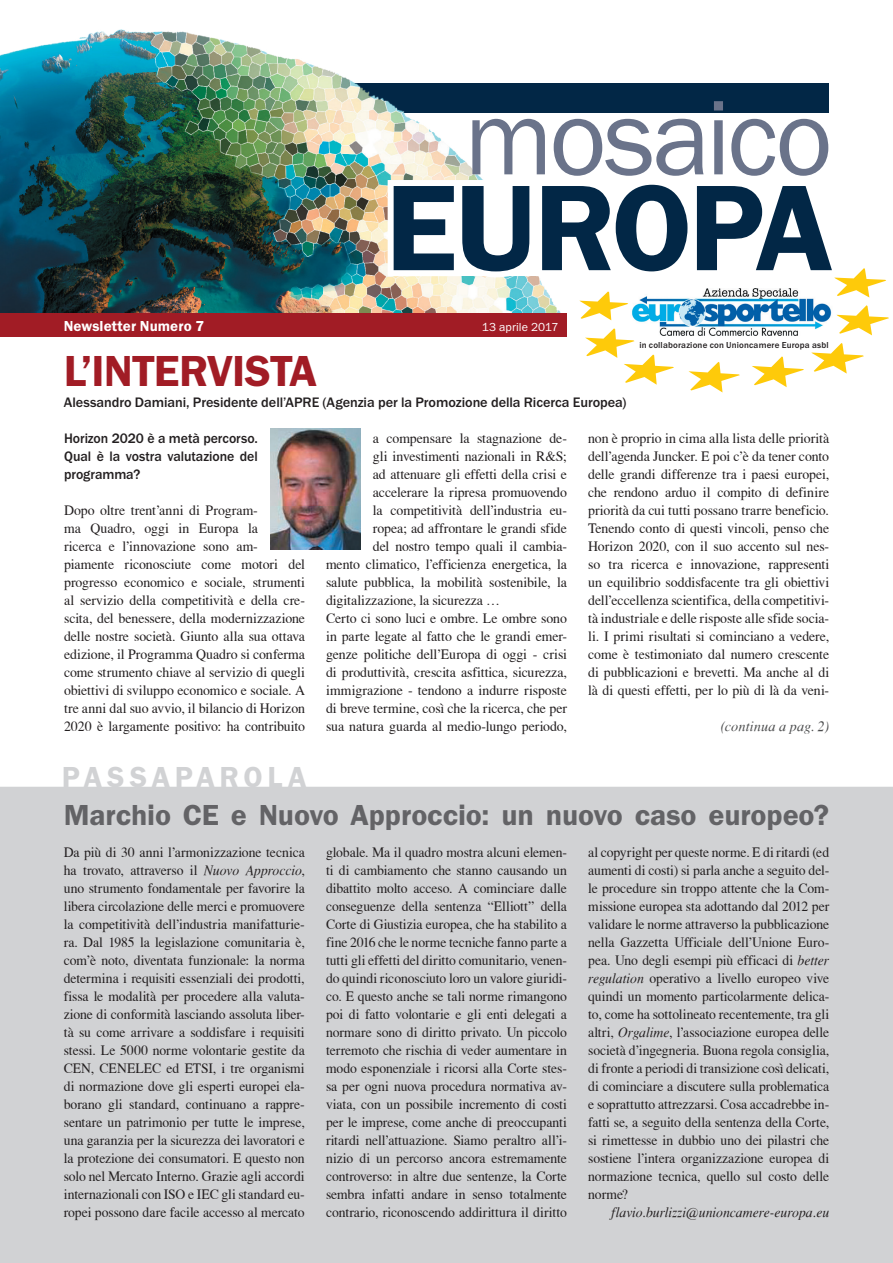
<style>
.page{position:relative;width:893px;height:1263px;background:#fff}
.page>*{position:absolute;margin:0;border:0;box-sizing:border-box;transform-origin:0 0}
.t1{font:600 126.15px "Franklin Gothic Itc T";letter-spacing:-.025em;color:#022746}
.t2{font:109.65px "Franklin Gothic Itc T";letter-spacing:-.03em;color:#6a738a}
.t3{font:600 45px "Franklin Gothic Itc T";letter-spacing:-.015em;color:#a11c25}
.t4{font:600 30px "Franklin Gothic Itc T";letter-spacing:-.005em;color:#636366}
.t5{font:600 30px "Franklin Gothic Itc T";letter-spacing:.16em;color:#d1d2d4}
.t6{font:600 15px "Franklin Gothic Itc T";letter-spacing:.005em;color:#fff}
.t7{font:14.25px/18px "T Acc LAD";letter-spacing:-.005em;color:#231f20;text-align:justify;scale:.96 1}
.t8{font:14.25px/18px "T Acc LAD";letter-spacing:-.005em;color:#231f20}
.t9{font:500 14.25px/18px "Franklin Gothic Itc T";letter-spacing:-.005em;color:#231f20;text-align:justify}
.t10{font:14.25px "T Acc LAD Italic";letter-spacing:-.005em;color:#231f20;scale:.96 1}
.t11{font:14.25px "T Acc LAD Italic";letter-spacing:.01em;color:#4b4c4d}
.t12{font:12px "Franklin Gothic Itc T";color:#fff}
.t13{font:500 9px "Franklin Gothic Itc T";letter-spacing:.02em;color:#231f20}
.s1{font-family:"T Acc LAD Italic"}
</style>
<div class="page">
<div style="left:64px;top:83px;width:765px;height:29px;background:#022746"></div>
<img style="left:0;top:30px;width:561px;height:283px">
<div style="left:0;top:313px;width:567px;height:23px;background:#a11c25"></div>
<svg style="left:382px;top:166px;width:507px;height:226px"></svg>
<div style="left:0;top:787px;width:893px;height:476px;background:#d1d2d4"></div>
<img style="left:271px;top:429px;width:89px;height:120px">
<h2 class="t2" style="left:464px;top:74px;width:370px">mosaico</h2>
<h1 class="t1" style="left:385px;top:155px;width:449px">EUROPA</h1>
<p class="t6" style="left:64px;top:317px;width:142px">Newsletter Numero 7</p>
<p class="t12" style="left:482px;top:319px;width:78px">13 aprile 2017</p>
<h3 class="t3" style="left:64px;top:344px;width:255px">L’INTERVISTA</h3>
<p class="t9" style="left:64px;top:393px;width:564px">Alessandro Damiani, Presidente dell’APRE (Agenzia per la Promozione della Ricerca Europea)</p>
<p class="t13" style="left:639px;top:340px;width:191px">in collaborazione con Unioncamere Europa asbl</p>
<p class="t9" style="left:64px;top:429px;width:195px">Horizon 2020 è a metà percorso.<br>Qual è la vostra valutazione del programma?</p>
<p class="t8" style="left:64px;top:501px;width:242px">Dopo oltre trent’anni di Program-<br>ma Quadro, oggi in Europa la<br>ricerca e l’innovazione sono am&shy;piamente riconosciute come motori del progresso economico e sociale, strumenti al servizio della competitività e della cre&shy;scita, del benessere, della modernizzazione delle nostre società. Giunto alla sua ottava edizione, il Programma Quadro si conferma come strumento chiave al servizio di quegli obiettivi di sviluppo economico e sociale. A tre anni dal suo avvio, il bilancio di Horizon 2020 è largamente positivo: ha contribuito</p>
<h3 class="t5" style="left:62px;top:759px;width:246px">PASSAPAROLA</h3>
<p class="t8" style="left:373px;top:429px;width:196px">a compensare la stagnazione de-</p>
<p class="t8" style="left:373px;top:447px;width:196px">gli investimenti nazionali in R&amp;S;</p>
<p class="t8" style="left:373px;top:465px;width:196px">ad attenuare gli effetti della crisi e</p>
<p class="t8" style="left:373px;top:483px;width:196px">accelerare la ripresa promuovendo</p>
<p class="t8" style="left:373px;top:501px;width:196px">la competitività dell’industria eu-</p>
<p class="t8" style="left:373px;top:519px;width:196px">ropea; ad affrontare le grandi sfide</p>
<p class="t8" style="left:373px;top:537px;width:196px">del nostro tempo quali il cambia-</p>
<p class="t8" style="left:326px;top:555px;width:242px">mento climatico, l’efficienza energetica, la</p>
<p class="t8" style="left:326px;top:573px;width:242px">salute pubblica, la mobilità sostenibile, la</p>
<p class="t8" style="left:326px;top:591px;width:176px">digitalizzazione, la sicurezza …</p>
<p class="t8" style="left:326px;top:609px;width:242px">Certo ci sono luci e ombre. Le ombre sono</p>
<p class="t8" style="left:326px;top:627px;width:242px">in parte legate al fatto che le grandi emer-</p>
<p class="t8" style="left:326px;top:645px;width:242px">genze politiche dell’Europa di oggi - crisi</p>
<p class="t8" style="left:326px;top:663px;width:242px">di produttività, crescita asfittica, sicurezza,</p>
<p class="t8" style="left:326px;top:681px;width:242px">immigrazione - tendono a indurre risposte</p>
<p class="t8" style="left:326px;top:699px;width:242px">di breve termine, così che la ricerca, che per</p>
<p class="t8" style="left:326px;top:717px;width:242px">sua natura guarda al medio-lungo periodo,</p>
<p class="t8" style="left:588px;top:429px;width:242px;text-align:justify">non è proprio in cima alla lista delle priorità dell’agenda Juncker. E poi c’è da tener conto delle grandi differenze tra i paesi europei, che rendono arduo il compito di definire priorità da cui tutti possano trarre beneficio.<br>Tenendo conto di questi vincoli, penso che Horizon 2020, con il suo accento sul nes&shy;so tra ricerca e innovazione, rappresenti un equilibrio soddisfacente tra gli obiettivi dell’eccellenza scientifica, della competitivi&shy;tà industriale e delle risposte alle sfide socia&shy;li. I primi risultati si cominciano a vedere, come è testimoniato dal numero crescente di pubblicazioni e brevetti. Ma anche al di là di questi effetti, per lo più di là da veni-</p>
<p class="t11" style="left:721px;top:718px;width:110px">(continua a pag. 2)</p>
<h3 class="t4" style="left:64px;top:797px;width:767px">Marchio CE e Nuovo Approccio: un nuovo caso europeo?</h3>
<p class="t7" style="left:64px;top:843px;width:253px">Da più di 30 anni l’armonizzazione tecnica ha trovato, attraverso il <span class="s1">Nuovo Approccio</span>, uno strumento fondamentale per favorire la libera circolazione delle merci e promuovere la competitività dell’industria manifatturie&shy;ra. Dal 1985 la legislazione comunitaria è, com’è noto, diventata funzionale: la norma determina i requisiti essenziali dei prodotti, fissa le modalità per procedere alla valuta&shy;zione di conformità lasciando assoluta liber&shy;tà su come arrivare a soddisfare i requisiti stessi. Le 5000 norme volontarie gestite da CEN, CENELEC ed ETSI, i tre organismi di normazione dove gli esperti europei ela&shy;borano gli standard, continuano a rappre&shy;sentare un patrimonio per tutte le imprese, una garanzia per la sicurezza dei lavoratori e la protezione dei consumatori. E questo non solo nel Mercato Interno. Grazie agli accordi internazionali con ISO e IEC gli standard eu&shy;ropei possono dare facile accesso al mercato</p>
<p class="t7" style="left:326px;top:843px;width:253px">globale. Ma il quadro mostra alcuni elemen&shy;ti di cambiamento che stanno causando un dibattito molto acceso. A cominciare dalle conseguenze della sentenza “Elliott” della Corte di Giustizia europea, che ha stabilito a fine 2016 che le norme tecniche fanno parte a tutti gli effetti del diritto comunitario, venen&shy;do quindi riconosciuto loro un valore giuridi&shy;co. E questo anche se tali norme rimangono poi di fatto volontarie e gli enti delegati a normare sono di diritto privato. Un piccolo terremoto che rischia di veder aumentare in modo esponenziale i ricorsi alla Corte stes&shy;sa per ogni nuova procedura normativa av&shy;viata, con un possibile incremento di costi per le imprese, come anche di preoccupanti ritardi nell’attuazione. Siamo peraltro all’i&shy;nizio di un percorso ancora estremamente controverso: in altre due sentenze, la Corte sembra infatti andare in senso totalmente contrario, riconoscendo addirittura il diritto</p>
<p class="t7" style="left:588px;top:843px;width:253px">al copyright per queste norme. E di ritardi (ed aumenti di costi) si parla anche a seguito del&shy;le procedure sin troppo attente che la Com&shy;missione europea sta adottando dal 2012 per validare le norme attraverso la pubblicazione nella Gazzetta Ufficiale dell’Unione Euro&shy;pea. Uno degli esempi più efficaci di <span class="s1">better regulation</span> operativo a livello europeo vive quindi un momento particolarmente delica&shy;to, come ha sottolineato recentemente, tra gli altri, <span class="s1">Orgalime</span>, l’associazione europea delle società d’ingegneria. Buona regola consiglia, di fronte a periodi di transizione così delicati, di cominciare a discutere sulla problematica e soprattutto attrezzarsi. Cosa accadrebbe in&shy;fatti se, a seguito della sentenza della Corte, si rimettesse in dubbio uno dei pilastri che sostiene l’intera organizzazione europea di normazione tecnica, quello sul costo delle norme?</p>
<p class="t10" style="left:612px;top:1204px;width:228px">flavio.burlizzi@unioncamere-europa.eu</p>
</div>
